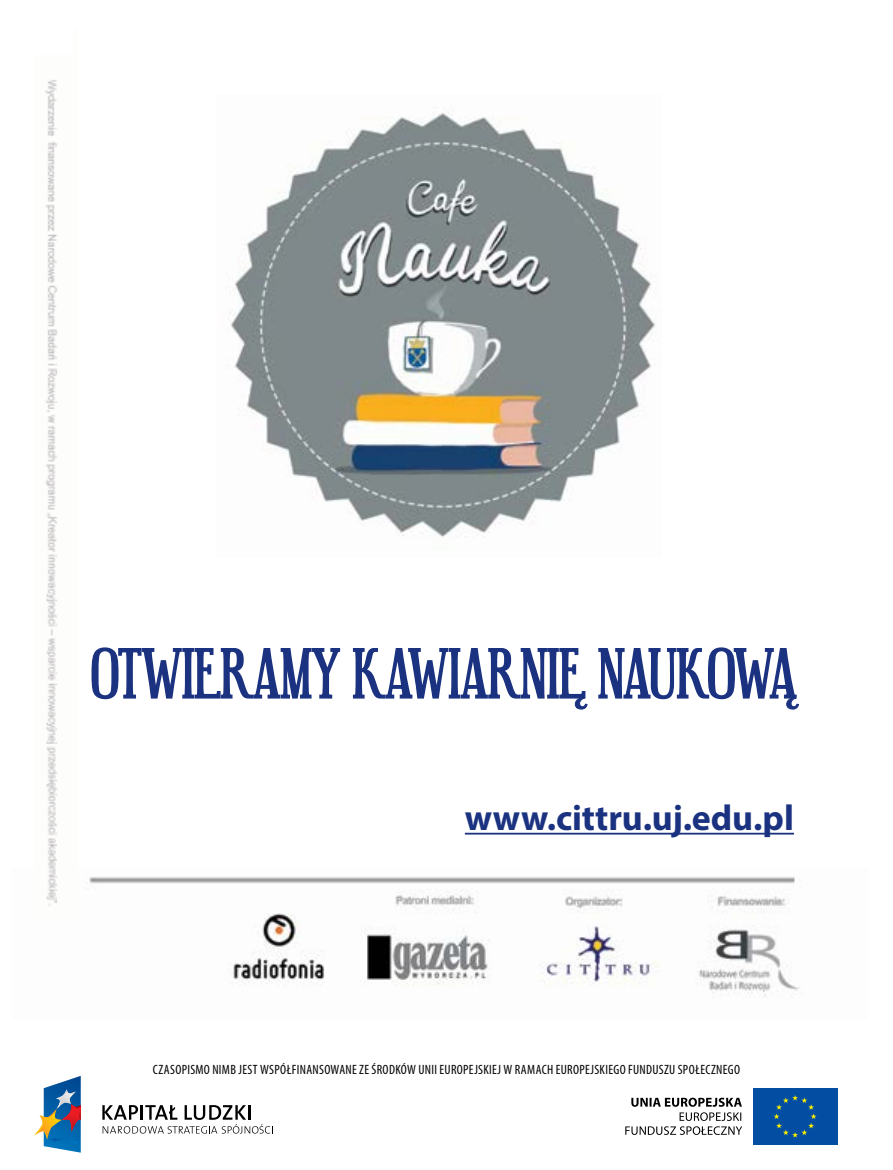
<style>
.page{position:relative;width:893px;height:1170px;background:#fff}
.page>*{position:absolute;margin:0;border:0;box-sizing:border-box;transform-origin:0 0}
.t1{font:53.25px "Euphorigenic";letter-spacing:.005em;color:#1b3281}
.t2{font:700 36px "Myriad Pro";color:#1b3281}
.t3{font:condensed 13.5px "Myriad Pro";letter-spacing:.025em;color:#000}
</style>
<div class="page">
<svg style="left:102px;top:1105px;width:171px;height:28px"></svg>
<hr style="left:248px;top:1105px;width:3px;height:14px;background:#000">
<svg style="left:34px;top:1076px;width:47px;height:76px"></svg>
<svg style="left:625px;top:1088px;width:213px;height:57px"></svg>
<img style="left:89px;top:877px;width:710px;height:121px">
<svg style="left:91px;top:647px;width:250px;height:53px"></svg>
<svg style="left:352px;top:648px;width:236px;height:61px"></svg>
<svg style="left:598px;top:647px;width:201px;height:62px"></svg>
<img style="left:229px;top:111px;width:427px;height:426px">
<img style="left:45px;top:80px;width:13px;height:826px">
<hr style="left:465px;top:832px;width:329px;height:2px;background:#1b3281">
<h1 class="t1" style="left:91px;top:636px;width:706px">OTWIERAMY KAWIARNIE NAUKOWA</h1>
<h2 class="t2" style="left:465px;top:794px;width:331px">www.cittru.uj.edu.pl</h2>
<p class="t3" style="left:153px;top:1061px;width:582px">CZASOPISMO NIMB JEST WSPÓŁFINANSOWANE ZE ŚRODKÓW UNII EUROPEJSKIEJ W RAMACH EUROPEJSKIEGO FUNDUSZU SPOŁECZNEGO</p>
</div>
